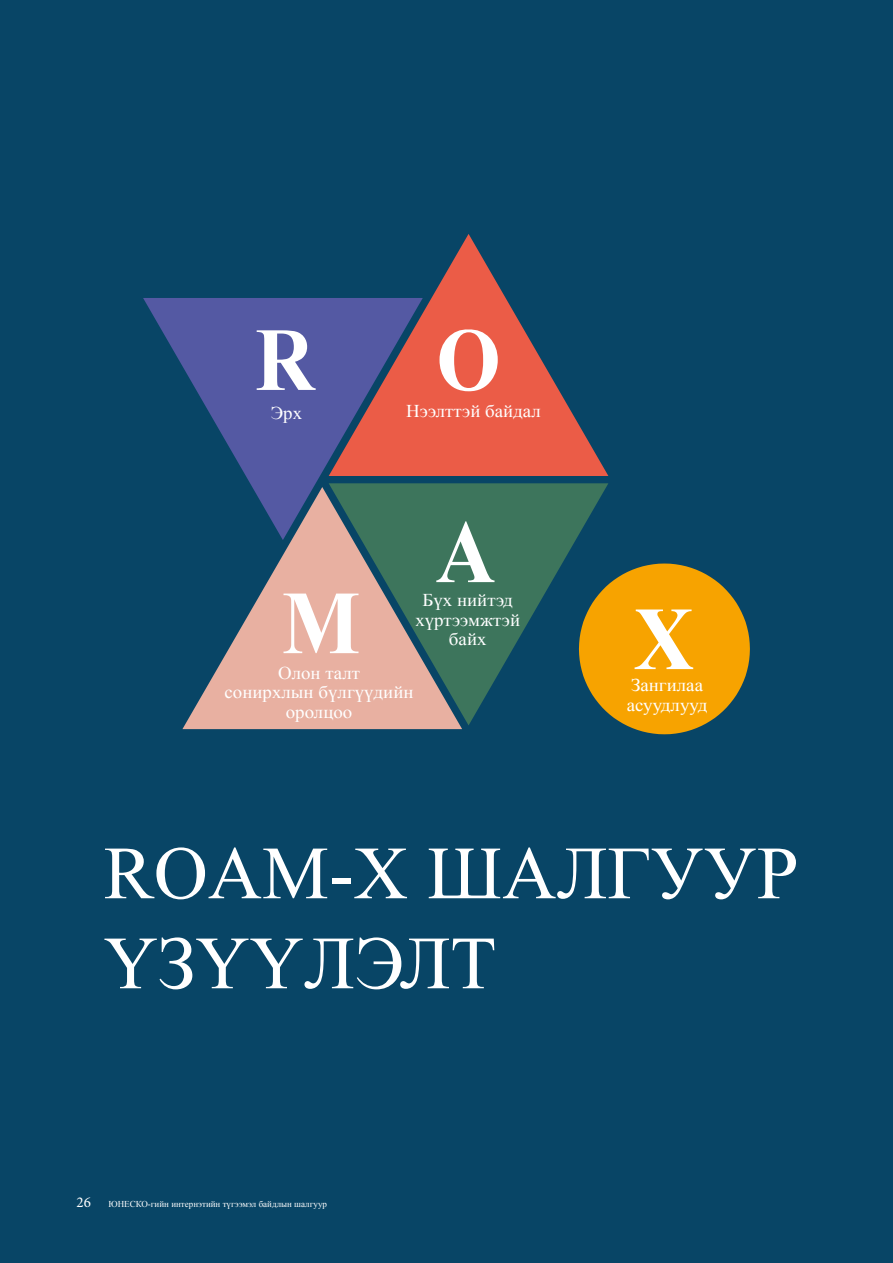
<style>
.page{position:relative;width:893px;height:1263px;background:#084566}
.page>*{position:absolute;margin:0;border:0;box-sizing:border-box;transform-origin:0 0}
.t1{font:700 90px "Mogul Times New Roman";color:#fff;scale:.92 1}
.t2{font:75px/90px "Mogul Times New Roman";color:#fff}
.t3{font:18px/19.5px "Mogul Times New Roman";color:#fff;text-align:center;scale:1.05 1}
.text{font:15px "Minion Pro";color:#fff}
.t4{font:9px "Mogul Times New Roman";color:#fff}
</style>
<div class="page">
<svg style="left:182px;top:540px;width:280px;height:189px;fill:#e8b0a1"></svg>
<svg style="left:329px;top:483px;width:279px;height:242px;fill:#3d755c"></svg>
<svg style="left:143px;top:298px;width:280px;height:242px;fill:#5459a3"></svg>
<svg style="left:329px;top:234px;width:279px;height:242px"></svg>
<svg style="left:579px;top:563px;width:171px;height:171px"></svg>
<p class="t1" style="left:255px;top:298px;width:66px">R</p>
<p class="t1" style="left:436px;top:298px;width:72px">O</p>
<p class="t3" style="left:271px;top:403px;width:31px">Эрх</p>
<p class="t3" style="left:406px;top:401px;width:130px">Нээлттэй байдал</p>
<p class="t1" style="left:436px;top:490px;width:66px">A</p>
<p class="t1" style="left:282px;top:561px;width:86px">M</p>
<p class="t3" style="left:415px;top:590px;width:101px">Бүх нийтэд хүртээмжтэй байх</p>
<p class="t1" style="left:634px;top:577px;width:66px">X</p>
<p class="t3" style="left:278px;top:663px;width:80px">Олон талт</p>
<p class="t3" style="left:225px;top:682px;width:182px">сонирхлын бүлгүүдийн оролцоо</p>
<p class="t3" style="left:627px;top:675px;width:78px;text-align:left">Зангилаа асуудлууд</p>
<p class="t2" style="left:104px;top:827px;width:696px">ROAM-X ШАЛГУУР<br>ҮЗҮҮЛЭЛТ</p>
<p class="text" style="left:77px;top:1192px;width:16px">26</p>
<p class="t4" style="left:108px;top:1198px;width:220px">ЮНЕСКО-гийн интернэтийн түгээмэл байдлын шалгуур</p>
</div>
